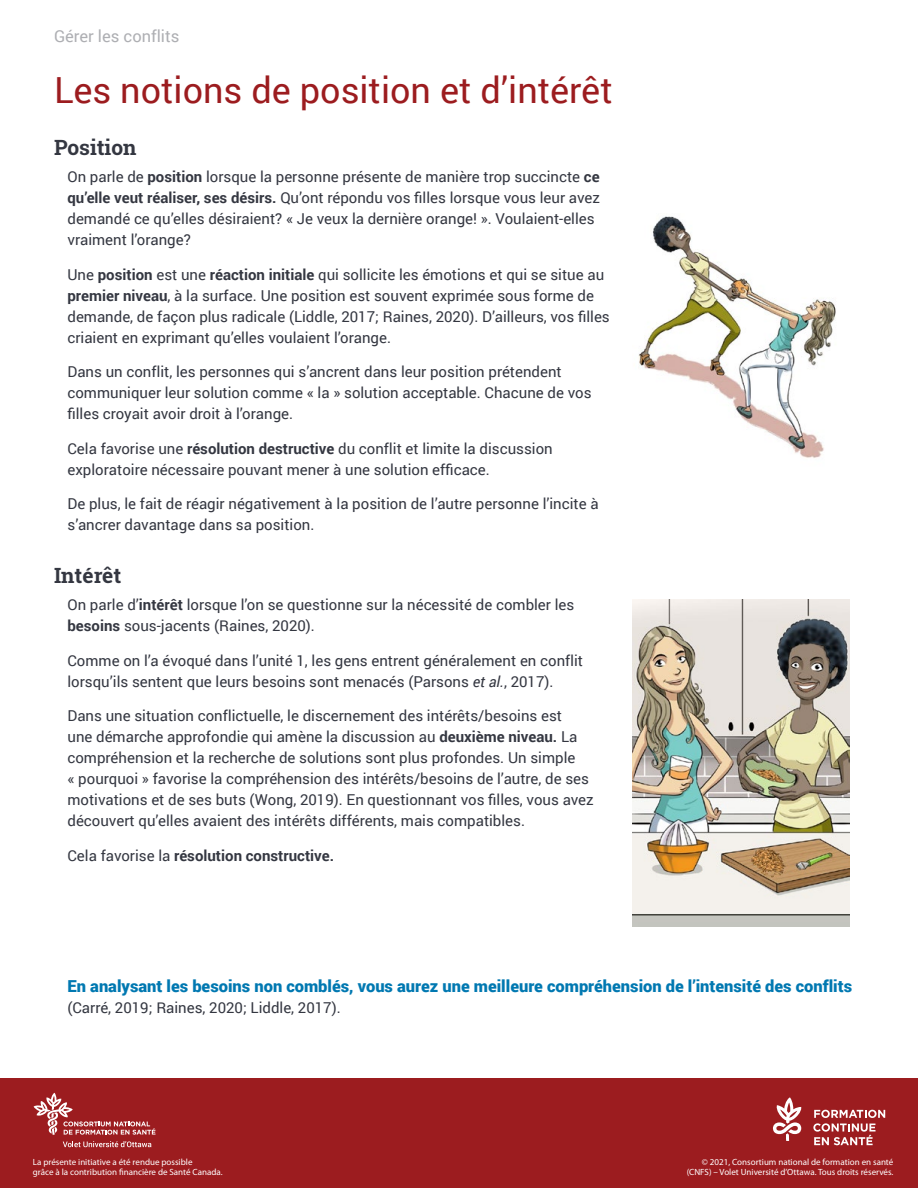
<style>
.page{position:relative;width:918px;height:1188px;background:#fff}
.page>*{position:absolute;margin:0;border:0;box-sizing:border-box;transform-origin:0 0}
.Heading_1_-_Title{font:36px "Roboto";color:#9c1c1f}
.Heading_2{font:700 21px "Roboto Slab";color:#343741}
.Paragraph{font:900 16.5px "Roboto";color:#0078b1}
.Titre_de_page{font:16.5px "Roboto";color:#aeafb3}
.Paragraph-2{font:15px/21px "Roboto";color:#343741}
.Paragraph-3{font:700 15px "Roboto";color:#343741}
.Footer___white___rig{font:9px/10.8px "Myriad Pro";color:#fff;text-align:right}
.Footer___white___lef{font:9px "Myriad Pro";color:#fff}
.s1{font-weight:700}
.s2{font-style:italic}
.s3{font-weight:400}
</style>
<div class="page">
<img style="left:638px;top:216px;width:198px;height:242px">
<img style="left:633px;top:599px;width:217px;height:328px">
<div style="left:0;top:1078px;width:918px;height:110px;background:#9c1c1f"></div>
<svg style="left:34px;top:1093px;width:122px;height:42px"></svg>
<svg style="left:63px;top:1141px;width:88px;height:6px"></svg>
<svg style="left:813px;top:1110px;width:72px;height:35px"></svg>
<svg style="left:773px;top:1097px;width:28px;height:44px"></svg>
<h1 class="Titre_de_page" style="left:54px;top:24px;width:127px">Gérer les conflits</h1>
<h1 class="Heading_1_-_Title" style="left:54px;top:64px;width:560px">Les notions de position et d’intérêt</h1>
<h2 class="Heading_2" style="left:54px;top:133px;width:84px">Position</h2>
<p class="Paragraph-2" style="left:67px;top:166px;width:534px">On parle de <span class="s1">position</span> lorsque la personne présente de manière trop succincte <span class="s1">ce qu’elle veut réaliser, ses désirs.</span> Qu’ont répondu vos filles lorsque vous leur avez demandé ce qu’elles désiraient? « Je veux la dernière orange! ». Voulaient-elles vraiment l’orange?</p>
<p class="Paragraph-2" style="left:68px;top:264px;width:544px">Une <span class="s1">position</span> est une <span class="s1">réaction initiale</span> qui sollicite les émotions et qui se situe au <span class="s1">premier niveau</span>, à la surface. Une position est souvent exprimée sous forme de demande, de façon plus radicale (Liddle, 2017; Raines, 2020). D’ailleurs, vos filles criaient en exprimant qu’elles voulaient l’orange.</p>
<p class="Paragraph-2" style="left:68px;top:361px;width:526px">Dans un conflit, les personnes qui s’ancrent dans leur position prétendent communiquer leur solution comme « la » solution acceptable. Chacune de vos filles croyait avoir droit à l’orange.</p>
<p class="Paragraph-2" style="left:68px;top:438px;width:487px">Cela favorise une <span class="s1">résolution destructive</span> du conflit et limite la discussion exploratoire nécessaire pouvant mener à une solution efficace.</p>
<p class="Paragraph-2" style="left:68px;top:493px;width:533px">De plus, le fait de réagir négativement à la position de l’autre personne l’incite à s’ancrer davantage dans sa position.</p>
<h2 class="Heading_2" style="left:54px;top:561px;width:69px">Intérêt</h2>
<p class="Paragraph-2" style="left:67px;top:594px;width:508px">On parle d’<span class="s1">intérêt</span> lorsque l’on se questionne sur la nécessité de combler les <span class="s1">besoins</span> sous-jacents (Raines, 2020).</p>
<p class="Paragraph-2" style="left:68px;top:650px;width:517px">Comme on l’a évoqué dans l’unité 1, les gens entrent généralement en conflit lorsqu’ils sentent que leurs besoins sont menacés (Parsons <span class="s2">et al.</span>, 2017).</p>
<p class="Paragraph-2" style="left:68px;top:705px;width:528px">Dans une situation conflictuelle, le discernement des intérêts/besoins est<br>une démarche approfondie qui amène la discussion au <span class="s1">deuxième niveau.</span> La compréhension et la recherche de solutions sont plus profondes. Un simple<br>« pourquoi » favorise la compréhension des intérêts/besoins de l’autre, de ses motivations et de ses buts (Wong, 2019). En questionnant vos filles, vous avez découvert qu’elles avaient des intérêts différents, mais compatibles.</p>
<p class="Paragraph-3" style="left:68px;top:845px;width:268px"><span class="s3">Cela favorise la</span> résolution constructive.</p>
<p class="Paragraph" style="left:68px;top:975px;width:786px">En analysant les besoins non comblés, vous aurez une meilleure compréhension de l’intensité des conflits</p>
<p class="Paragraph-2" style="left:67px;top:997px;width:275px">(Carré, 2019; Raines, 2020; Liddle, 2017).</p>
<p class="Footer___white___lef" style="left:33px;top:1156px;width:161px">La présente initiative a été rendue possible</p>
<p class="Footer___white___lef" style="left:33px;top:1167px;width:191px">grâce à la contribution financière de Santé Canada.</p>
<p class="Footer___white___rig" style="left:687px;top:1156px;width:208px">© 2021, Consortium national de formation en santé (CNFS) – Volet Université d’Ottawa. Tous droits réservés.</p>
</div>
